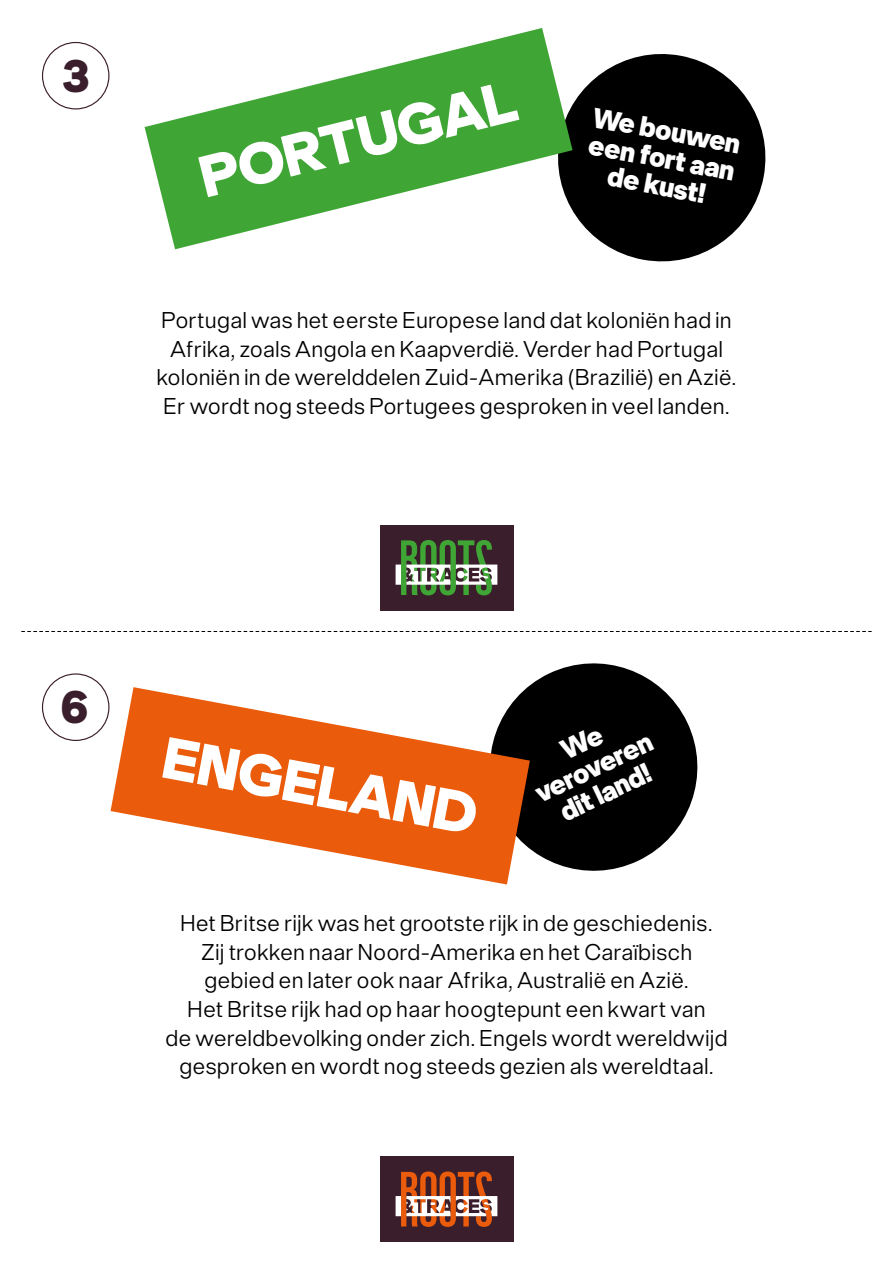
<style>
.page{position:relative;width:893px;height:1263px;background:#fff}
.page>*{position:absolute;margin:0;border:0;box-sizing:border-box;transform-origin:0 0}
.t1{font:62.85px "neue Singular D Black";color:#fff}
.t2{font:49.05px "neue Singular D Black";color:#3a1e2b}
.t3{font:30.15px/27.6px "neue Singular D Black";color:#fff;text-align:center}
.t4{font:24.6px/28.5px "neue Singular D Light";color:#000;text-align:center}
</style>
<div class="page">
<div style="left:380px;top:525px;width:133px;height:85px;background:#3a1e2b"></div>
<svg style="left:396px;top:540px;width:101px;height:55px"></svg>
<div style="left:380px;top:1157px;width:133px;height:85px;background:#3a1e2b"></div>
<svg style="left:396px;top:1171px;width:101px;height:56px"></svg>
<svg style="left:573px;top:54px;width:193px;height:208px;fill:#000"></svg>
<svg style="left:504px;top:663px;width:194px;height:222px;fill:#000"></svg>
<svg style="left:145px;top:28px;width:428px;height:221px;fill:#3fa535"></svg>
<svg style="left:111px;top:687px;width:419px;height:197px;fill:#ea5b0b"></svg>
<svg style="left:22px;top:631px;width:849px;height:1px"></svg>
<div style="left:42px;top:42px;width:67px;height:67px;border:1px solid #3a1e2b;border-radius:50%"></div>
<div style="left:42px;top:673px;width:67px;height:68px;border:1px solid #3a1e2b;border-radius:50%"></div>
<h2 class="t2" style="left:62px;top:44px;width:28px">3</h2>
<h1 class="t1" style="left:191px;top:139px;width:326px;rotate:-14deg">PORTUGAL</h1>
<p class="t3" style="left:596px;top:104px;width:151px;rotate:10deg">We bouwen een fort aan de kust!</p>
<p class="t4" style="left:157px;top:306px;width:581px">Portugal was het eerste Europese land dat koloniën had in Afrika, zoals Angola en Kaapverdië. Verder had Portugal koloniën in de werelddelen Zuid-Amerika (Brazilië) en Azië.<br>Er wordt nog steeds Portugees gesproken in veel landen.</p>
<h2 class="t2" style="left:61px;top:676px;width:28px">6</h2>
<h1 class="t1" style="left:172px;top:716px;width:320px;rotate:11deg">ENGELAND</h1>
<p class="t3" style="left:518px;top:757px;width:128px;rotate:-26deg">We veroveren dit land!</p>
<p class="t4" style="left:165px;top:909px;width:564px">Het Britse rijk was het grootste rijk in de geschiedenis.<br>Zij trokken naar Noord-Amerika en het Caraïbisch gebied en later ook naar Afrika, Australië en Azië.<br>Het Britse rijk had op haar hoogtepunt een kwart van<br>de wereldbevolking onder zich. Engels wordt wereldwijd gesproken en wordt nog steeds gezien als wereldtaal.</p>
</div>
